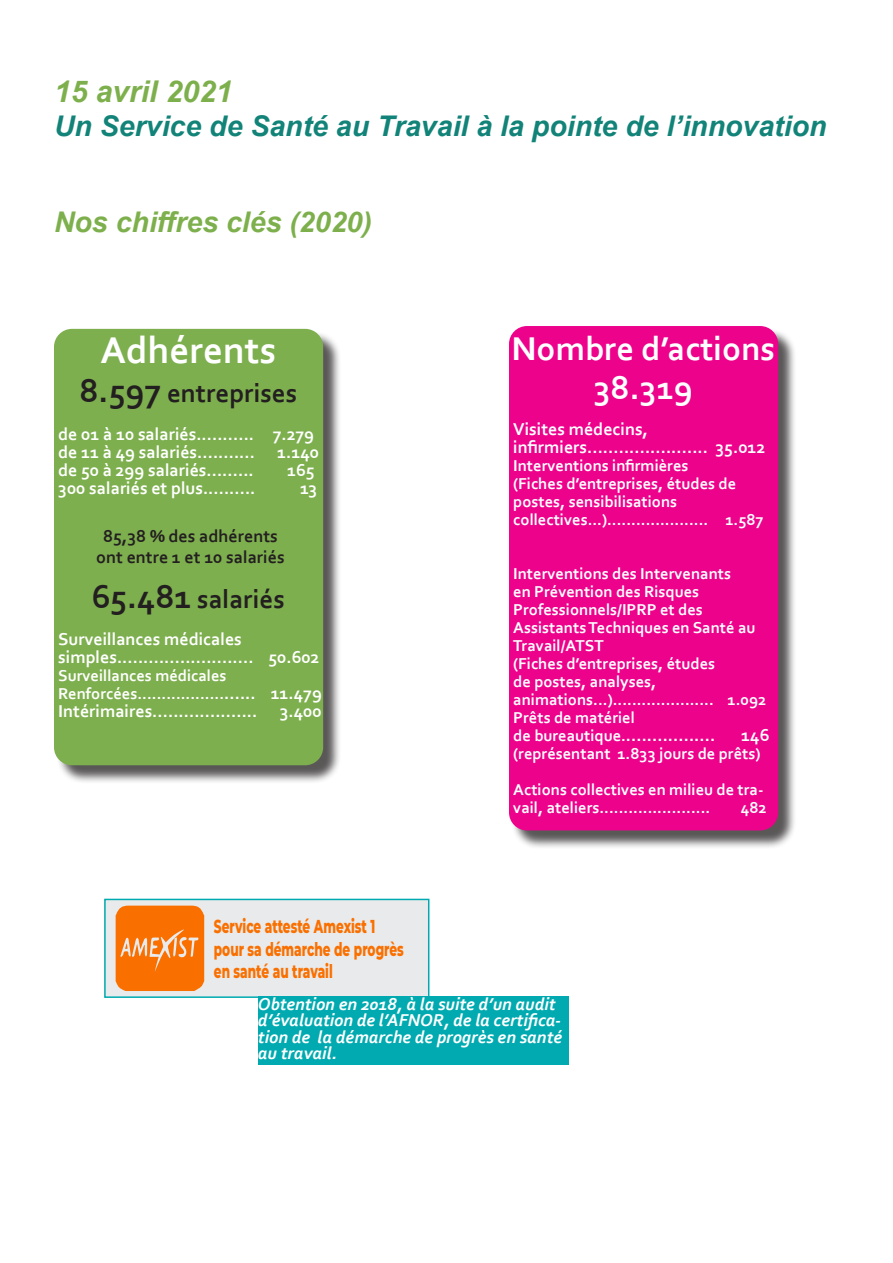
<style>
.page{position:relative;width:893px;height:1263px;background:#fff}
.page>*{position:absolute;margin:0;border:0;box-sizing:border-box;transform-origin:0 0}
.t1{font:700 39px "Corbel";color:#fff}
.t2{font:700 34.5px "Corbel";color:#fff}
.t3{font:italic 700 30px "Arial";color:#7db04c}
.t4{font:italic 700 28.5px "Arial";color:#128378}
.t5{font:italic 700 28.5px "Arial";color:#7db04c}
.t6{font:700 27px "Corbel";color:#231f20}
.t7{font:800 19.05px/23px "Montserrat";color:#fa7000;scale:.63 1}
.t8{font:700 18px/18px "Corbel";color:#fff}
.t9{font:italic 700 18px/16.5px "Corbel";color:#fff}
.t10{font:700 18px/21px "Corbel";color:#231f20;text-align:center}
.t11{font:700 16.5px/18px "Corbel";color:#fff}
.s1{font-size:34.5px}
.s2{font-size:18px}
.s3{font-size:16.5px}
</style>
<div class="page">
<div style="left:56px;top:331px;width:286px;height:453px;background:#231f20;opacity:.75"></div>
<div style="left:54px;top:329px;width:269px;height:436px;background:#7daf4e;border-radius:18px"></div>
<div style="left:511px;top:328px;width:286px;height:521px;background:#231f20;opacity:.75"></div>
<div style="left:509px;top:326px;width:269px;height:504px;background:#ed028c;border-radius:18px"></div>
<div style="left:105px;top:899px;width:323px;height:98px;background:#e9eaeb"></div>
<svg style="left:116px;top:905px;width:88px;height:86px;background:#f87d19"></svg>
<div style="left:104px;top:899px;width:325px;height:99px;border:2px solid #00aab0"></div>
<div style="left:258px;top:996px;width:311px;height:68px;background:#00aab0"></div>
<p class="t3" style="left:54px;top:71px;width:180px">15 avril 2021</p>
<p class="t4" style="left:54px;top:107px;width:774px">Un Service de Santé au Travail à la pointe de l’innovation</p>
<p class="t5" style="left:54px;top:203px;width:319px">Nos chiffres clés (2020)</p>
<p class="t1" style="left:100px;top:326px;width:177px">Adhérents</p>
<p class="t6" style="left:79px;top:377px;width:219px"><span class="s1">8.597</span> entreprises</p>
<p class="t8" style="left:58px;top:424px;width:257px">de 01 à 10 salariés........... 7.279</p>
<p class="t8" style="left:58px;top:442px;width:262px">de 11 à 49 salariés........... 1.140</p>
<p class="t8" style="left:58px;top:460px;width:197px">de 50 à 299 salariés.........</p>
<p class="t8" style="left:287px;top:460px;width:29px">165</p>
<p class="t8" style="left:58px;top:478px;width:199px">300 salariés et plus..........</p>
<p class="t8" style="left:300px;top:478px;width:19px">13</p>
<p class="t10" style="left:96px;top:525px;width:190px">85,38 % des adhérents ont entre 1 et 10 salariés</p>
<p class="t6" style="left:92px;top:582px;width:194px"><span class="s1">65.481</span> salariés</p>
<p class="t8" style="left:58px;top:630px;width:185px">Surveillances médicales</p>
<p class="t8" style="left:58px;top:648px;width:263px">simples.......................... 50.602</p>
<p class="t11" style="left:58px;top:666px;width:170px">Surveillances médicales</p>
<p class="t11" style="left:58px;top:684px;width:265px">Renforcées..................<span class="s2">...... 11.479</span></p>
<p class="t8" style="left:58px;top:702px;width:265px">Intérimaires.................... 3.400</p>
<p class="t2" style="left:511px;top:328px;width:265px">Nombre d’actions</p>
<p class="t2" style="left:594px;top:367px;width:101px">38.319</p>
<p class="t8" style="left:513px;top:420px;width:254px">Visites médecins, infirmiers....................... 35.012</p>
<p class="t11" style="left:513px;top:456px;width:252px">Interventions infirmières<br>(Fiches d’entreprises, études de postes, sensibilisations collectives...)..................... 1.587</p>
<p class="t11" style="left:513px;top:564px;width:255px">Interventions des Intervenants<br>en Prévention des Risques<br>Professionnels/IPRP et des<br>Assistants Techniques en Santé au<br>Travail/ATST<br>(Fiches d’entreprises, études<br>de postes, analyses, animations...)..................... 1.092<br>Prêts de matériel</p>
<p class="t8" style="left:513px;top:726px;width:204px"><span class="s3">de bureautique.</span>.................</p>
<p class="t8" style="left:741px;top:726px;width:30px">146</p>
<p class="t11" style="left:513px;top:735px;width:252px;line-height:36px">(représentant 1.833 jours de prêts)<br>Actions collectives en milieu de tra-</p>
<p class="t11" style="left:513px;top:798px;width:199px">vail, ateliers.......................</p>
<p class="t11" style="left:741px;top:798px;width:27px">482</p>
<p class="t7" style="left:214px;top:913px;width:303px">Service attesté Amexist 1 pour sa démarche de progrès en santé au travail</p>
<p class="t9" style="left:258px;top:995px;width:306px">Obtention en 2018, à la suite d’un audit d’évaluation de l’AFNOR, de la certifica&shy;tion de la démarche de progrès en santé au travail.</p>
</div>
